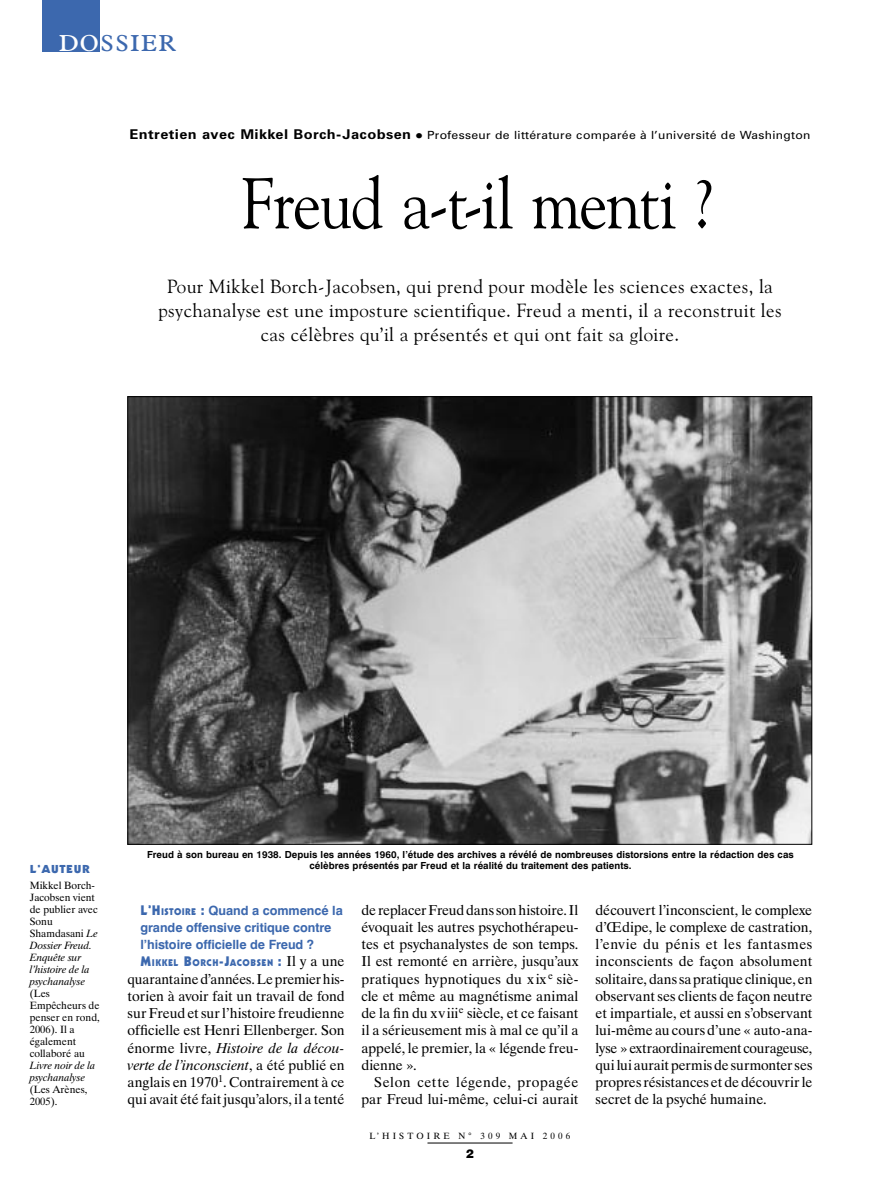
<style>
.page{position:relative;width:872px;height:1191px;background:#fff}
.page>*{position:absolute;margin:0;border:0;box-sizing:border-box;transform-origin:0 0}
._02_Titre{font:72px "Goudy Old Style BT";letter-spacing:-.03em;color:#000;scale:.9 1}
.t1{font:22.5px "Aldine 721 BT";letter-spacing:.05em;color:#3c68ae;scale:1.1 1}
._03_Chapo{font:19.2px/24px "Goudy Old Style BT";letter-spacing:.02em;color:#000;text-align:center}
._10_Entretien_texte_courant{font:14.25px/17.2px "Dutch 801 BT";letter-spacing:-.005em;color:#000;text-align:justify}
._10_Entretien_texte_courant-2{font:14.25px/17.2px "Dutch 801 BT";letter-spacing:.02em;color:#000;text-align:right}
._11_Entretien_question{font:700 12.75px/17.2px "Swiss 721 BT";letter-spacing:-.005em;color:#3c68ae}
.t2{font:900 12px "Swiss 721 BT";color:#000}
._01a_Info_auteur_haut_de_page{font:11.25px "Zurich BT";letter-spacing:.025em;color:#000;scale:1.1 1}
._01b_Info_auteur_titre_marge{font:11.25px "Geometric 231 BT Heavy C";letter-spacing:.05em;color:#3c68ae;scale:1.15 1}
._01c_Info_auteur_texte_marge{font:10.5px/12px "Dutch 801 BT";color:#000}
._07a_Légende{font:700 9.75px/11.2px "Swiss 721 BT";letter-spacing:.005em;color:#000;text-align:center}
._10_Entretien_texte_courant-3{font:9.45px "Geometric 231 BT Heavy C";letter-spacing:.06em;color:#3c68ae}
.t3{font:9px "Dutch 801 BT";letter-spacing:.35em;color:#000}
.s1{color:#fff}
.s2{font-weight:700;font-size:13.5px}
.s3{font-style:italic}
.s4{font-family:"Geometric 231 BT Heavy C";font-weight:400;font-size:13.5px}
.s5{font-family:"Geometric 231 BT Heavy C";font-weight:400;font-size:9.45px}
.s6{font-size:13.5px}
.s7{font-family:"Dutch 801 BT";font-size:14.25px;color:#000}
</style>
<div class="page">
<div style="left:43px;top:0;width:57px;height:51px;background:#3c68ae"></div>
<hr style="left:427px;top:1142px;width:85px;height:1px;background:#000">
<img style="left:130px;top:398px;width:680px;height:444px">
<p class="t1" style="left:59px;top:30px;width:108px"><span class="s1">DO</span>SSIER</p>
<p class="_01a_Info_auteur_haut_de_page" style="left:130px;top:128px;width:620px"><span class="s2">Entretien avec Mikkel Borch-Jacobsen</span> ● Professeur de littérature comparée à l’université de Washington</p>
<p class="_02_Titre" style="left:241px;top:159px;width:529px">Freud a-t-il menti ?</p>
<p class="_03_Chapo" style="left:158px;top:274px;width:624px">Pour Mikkel Borch-Jacobsen, qui prend pour modèle les sciences exactes, la psychanalyse est une imposture scientifique. Freud a menti, il a reconstruit les cas célèbres qu’il a présentés et qui ont fait sa gloire.</p>
<p class="_01b_Info_auteur_titre_marge" style="left:30px;top:861px;width:54px">L’AUTEUR</p>
<p class="_01c_Info_auteur_texte_marge" style="left:30px;top:879px;width:71px">Mikkel Borch-<br>Jacobsen vient de publier avec<br>Sonu<br>Shamdasani <span class="s3">Le<br>Dossier Freud.<br>Enquête sur l’histoire de la psychanalyse </span>(Les<br>Empêcheurs de penser en rond,<br>2006). Il a également collaboré au<br><span class="s3">Livre noir de la psychanalyse </span>(Les Arènes,<br>2005).</p>
<p class="_07a_Légende" style="left:147px;top:848px;width:648px">Freud à son bureau en 1938. Depuis les années 1960, l’étude des archives a révélé de nombreuses distorsions entre la rédaction des cas célèbres présentés par Freud et la réalité du traitement des patients.</p>
<p class="_11_Entretien_question" style="left:140px;top:901px;width:204px"><span class="s4">L’H</span><span class="s5">ISTOIRE</span> <span class="s4">:</span> Quand a commencé la grande offensive critique contre l’histoire officielle de Freud ?</p>
<p class="_10_Entretien_texte_courant-3" style="left:140px;top:957px;width:206px"><span class="s6">M</span>IKKEL <span class="s6">B</span>ORCH<span class="s6">-J</span>ACOBSEN <span class="s6">:</span> <span class="s7">Il y a une</span></p>
<p class="_10_Entretien_texte_courant" style="left:128px;top:970px;width:218px">quarantaine d’années. Le premier his&shy;torien à avoir fait un travail de fond sur Freud et sur l’histoire freudienne officielle est Henri Ellenberger. Son énorme livre, <span class="s3">Histoire de la décou&shy;verte de l’inconscient</span>, a été publié en anglais en 1970<sup>1</sup>. Contrairement à ce qui avait été fait jusqu’alors, il a tenté</p>
<p class="_10_Entretien_texte_courant" style="left:361px;top:901px;width:218px">de replacer Freud dans son histoire. Il évoquait les autres psychothérapeu&shy;tes et psychanalystes de son temps.<br>Il est remonté en arrière, jusqu’aux pratiques hypnotiques du x ix <sup>e</sup> siè&shy;cle et même au magnétisme animal de la fin du xviii<sup>e</sup> siècle, et ce faisant il a sérieusement mis à mal ce qu’il a appelé, le premier, la « légende freu&shy;dienne ».</p>
<p class="_10_Entretien_texte_courant-2" style="left:361px;top:1073px;width:218px">Selon cette légende, propagée par Freud lui-même, celui-ci aurait</p>
<p class="t3" style="left:370px;top:1129px;width:202px">L’HISTOIRE N° 309 MAI 2006</p>
<p class="t2" style="left:466px;top:1146px;width:9px">2</p>
<p class="_10_Entretien_texte_courant" style="left:595px;top:901px;width:218px">découvert l’inconscient, le complexe d’Œdipe, le complexe de castration, l’envie du pénis et les fantasmes inconscients de façon absolument solitaire, dans sa pratique clinique, en observant ses clients de façon neutre et impartiale, et aussi en s’observant lui-même au cours d’une « auto-ana&shy;lyse » extraordinairement courageuse, qui lui aurait permis de surmonter ses propres résistances et de découvrir le secret de la psyché humaine.</p>
</div>
